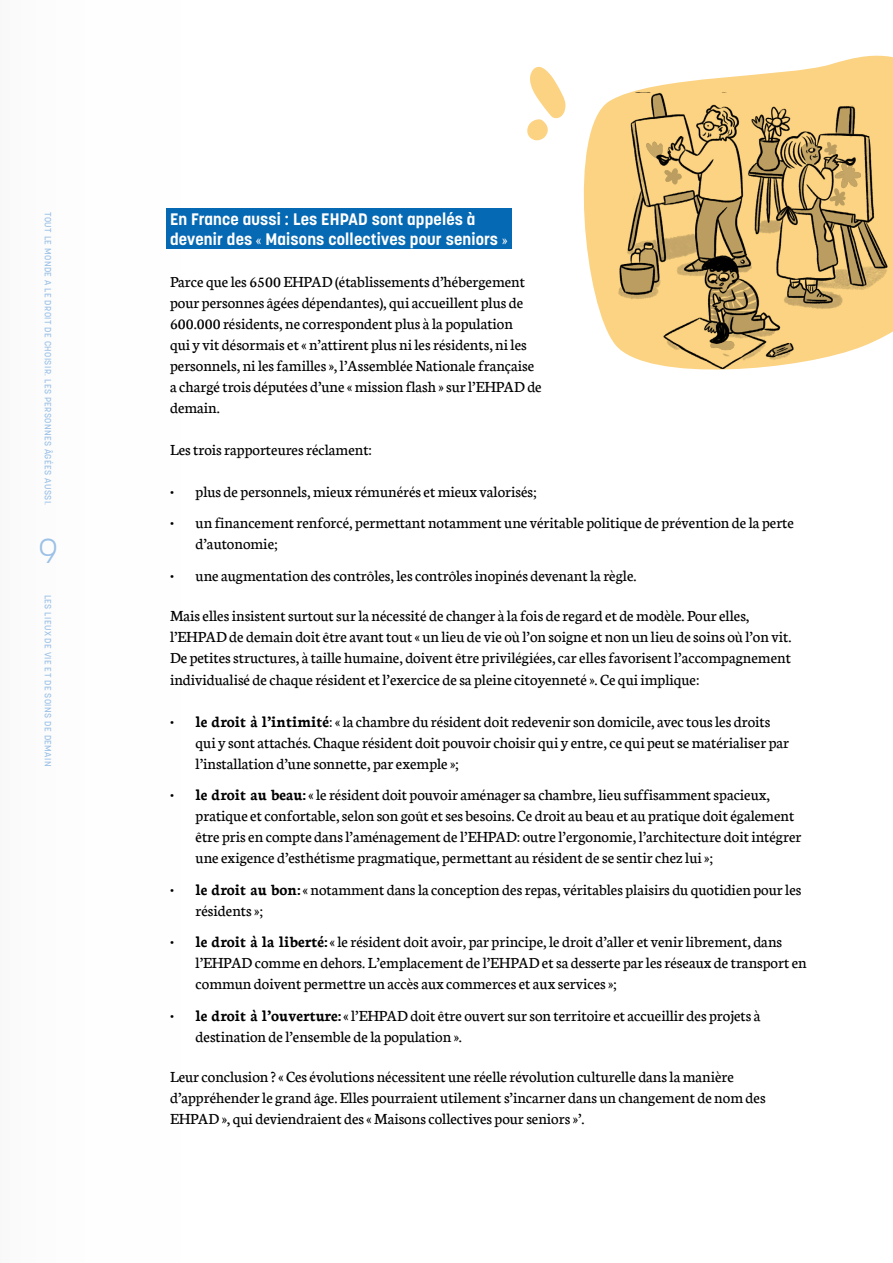
<style>
.page{position:relative;width:893px;height:1263px;background:#fff}
.page>*{position:absolute;margin:0;border:0;box-sizing:border-box;transform-origin:0 0}
.t1{font:300 34.5px "Korolev";color:#9ec3e9}
.t2{font:16.5px/21px "Neuton";color:#000}
.t3{font:700 16.5px/19.5px "Korolev";letter-spacing:.01em;color:#fff}
.t4{font:500 9px "Korolev";letter-spacing:.05em;color:#9ec3e9}
.s1{font-family:"Neuton";font-weight:400}
.s2{font-weight:700}
</style>
<div class="page">
<div style="left:166px;top:208px;width:345px;height:41px;background:#0669b3"></div>
<svg style="left:629px;top:55px;width:264px;height:38px;fill:#fbd382"></svg>
<img style="left:583px;top:93px;width:310px;height:277px">
<svg style="left:527px;top:66px;width:39px;height:74px"></svg>
<div style="left:0;top:0;width:213px;height:1263px;background:#fefefe"></div>
<p class="t4" style="left:54px;top:212px;width:295px;rotate:90deg">TOUT LE MONDE A LE DROIT DE CHOISIR. LES PERSONNES ÂGÉES AUSSI.</p>
<h1 class="t1" style="left:38px;top:529px;width:21px">9</h1>
<p class="t4" style="left:54px;top:595px;width:173px;rotate:90deg">LES LIEUX DE VIE ET DE SOINS DE DEMAIN</p>
<p class="t3" style="left:170px;top:210px;width:339px">En France aussi : Les EHPAD sont appelés à devenir des <span class="s1">«</span> Maisons collectives pour seniors <span class="s1">»</span></p>
<p class="t2" style="left:170px;top:271px;width:373px">Parce que les 6500 EHPAD (établissements d’hébergement pour personnes âgées dépendantes), qui accueillent plus de 600.000 résidents, ne correspondent plus à la population<br>qui y vit désormais et « n’attirent plus ni les résidents, ni les personnels, ni les familles », l’Assemblée Nationale française a chargé trois députées d’une « mission flash » sur l’EHPAD de demain.</p>
<p class="t2" style="left:170px;top:439px;width:203px">Les trois rapporteures réclament:</p>
<p class="t2" style="left:170px;top:481px;width:368px">• plus de personnels, mieux rémunérés et mieux valorisés;</p>
<p class="t2" style="left:196px;top:513px;width:600px;text-indent:-26px">• un financement renforcé, permettant notamment une véritable politique de prévention de la perte d’autonomie;</p>
<p class="t2" style="left:170px;top:565px;width:468px">• une augmentation des contrôles, les contrôles inopinés devenant la règle.</p>
<p class="t2" style="left:170px;top:606px;width:623px">Mais elles insistent surtout sur la nécessité de changer à la fois de regard et de modèle. Pour elles, l’EHPAD de demain doit être avant tout « un lieu de vie où l’on soigne et non un lieu de soins où l’on vit.<br>De petites structures, à taille humaine, doivent être privilégiées, car elles favorisent l’accompagnement individualisé de chaque résident et l’exercice de sa pleine citoyenneté ». Ce qui implique:</p>
<p class="t2" style="left:196px;top:711px;width:595px;text-indent:-26px">• <span class="s2">le droit à l’intimité</span>: « la chambre du résident doit redevenir son domicile, avec tous les droits qui y sont attachés. Chaque résident doit pouvoir choisir qui y entre, ce qui peut se matérialiser par l’installation d’une sonnette, par exemple »;</p>
<p class="t2" style="left:196px;top:784px;width:607px;text-indent:-26px">• <span class="s2">le droit au beau:</span> « le résident doit pouvoir aménager sa chambre, lieu suffisamment spacieux, pratique et confortable, selon son goût et ses besoins. Ce droit au beau et au pratique doit également être pris en compte dans l’aménagement de l’EHPAD: outre l’ergonomie, l’architecture doit intégrer une exigence d’esthétisme pragmatique, permettant au résident de se sentir chez lui »;</p>
<p class="t2" style="left:196px;top:879px;width:607px;text-indent:-26px">• <span class="s2">le droit au bon:</span> « notamment dans la conception des repas, véritables plaisirs du quotidien pour les résidents »;</p>
<p class="t2" style="left:196px;top:931px;width:613px;text-indent:-26px">• <span class="s2">le droit à la liberté:</span> « le résident doit avoir, par principe, le droit d’aller et venir librement, dans l’EHPAD comme en dehors. L’emplacement de l’EHPAD et sa desserte par les réseaux de transport en commun doivent permettre un accès aux commerces et aux services »;</p>
<p class="t2" style="left:196px;top:1005px;width:566px;text-indent:-26px">• <span class="s2">le droit à l’ouverture:</span> « l’EHPAD doit être ouvert sur son territoire et accueillir des projets à destination de l’ensemble de la population ».</p>
<p class="t2" style="left:170px;top:1066px;width:597px">Leur conclusion ? « Ces évolutions nécessitent une réelle révolution culturelle dans la manière d’appréhender le grand âge. Elles pourraient utilement s’incarner dans un changement de nom des<br>EHPAD », qui deviendraient des « Maisons collectives pour seniors »’.</p>
</div>
